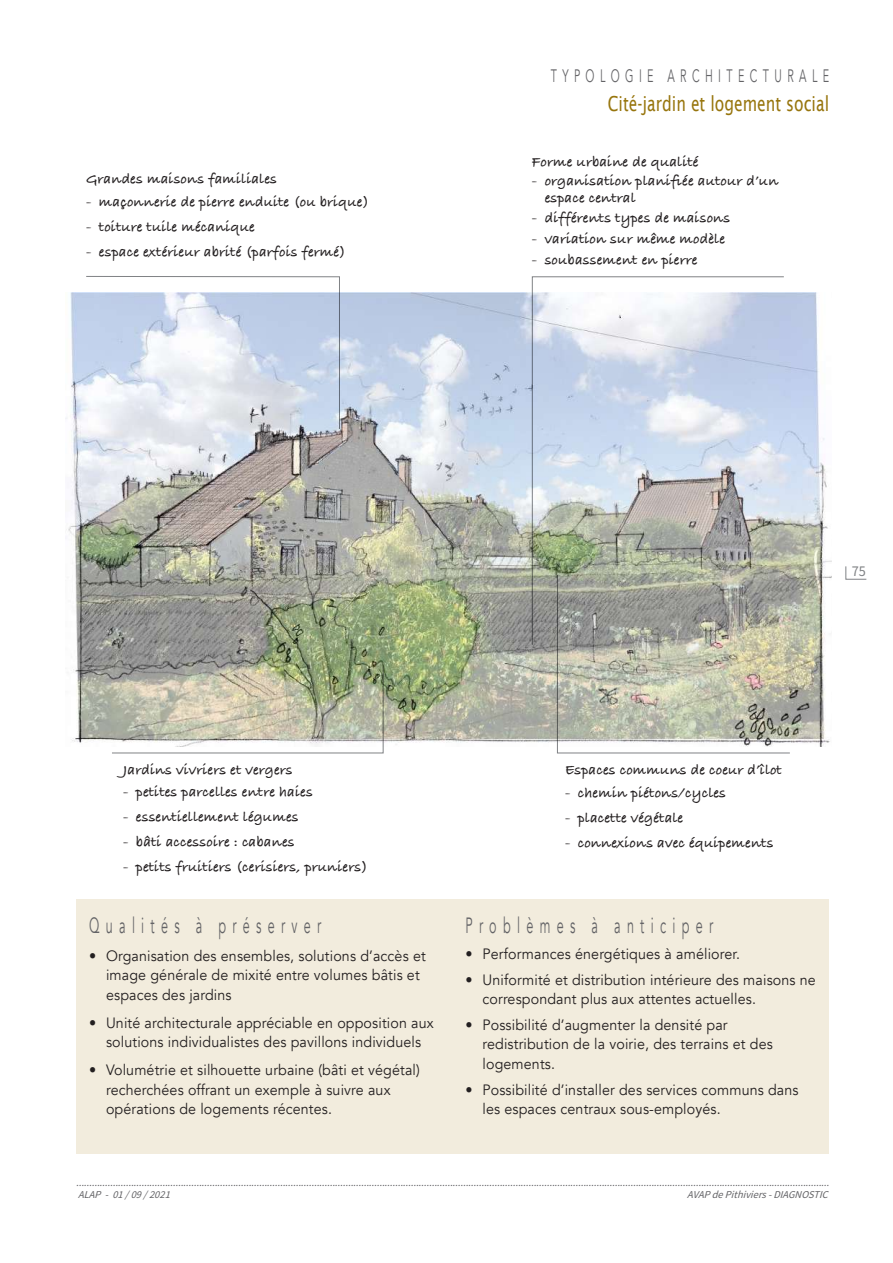
<style>
.page{position:relative;width:893px;height:1263px;background:#fff}
.page>*{position:absolute;margin:0;border:0;box-sizing:border-box;transform-origin:0 0}
.t1{font:22.05px "Avenir";letter-spacing:.5em;color:#636366;scale:.57 1}
.t2{font:20.7px "Lucida Sans";color:#97750d;scale:.75 1}
.t3{font:18px "Avenir";letter-spacing:.5em;color:#636366;scale:.6 1}
.t4{font:15px/19.5px "Avenir";letter-spacing:.01em;color:#231f20;scale:.95 1}
.t5{font:700 15px/16.5px "Bradley Hand ITCTT";letter-spacing:.01em;color:#231f20}
.t6{font:15px "Source Sans Pro";color:#808285;scale:.95 1}
.t7{font:italic 10.5px/12.6px "Source Sans Pro";color:#636366}
</style>
<div class="page">
<svg style="left:845px;top:566px;width:22px;height:14px"></svg>
<img style="left:65px;top:293px;width:767px;height:453px">
<div style="left:76px;top:899px;width:753px;height:254px;background:#f2ecdd"></div>
<svg style="left:85px;top:276px;width:255px;height:154px"></svg>
<svg style="left:532px;top:276px;width:253px;height:370px;background:#c8d0d7"></svg>
<svg style="left:111px;top:666px;width:273px;height:88px;background:#c2c2ae"></svg>
<svg style="left:557px;top:574px;width:234px;height:180px;background:#b4b5a7"></svg>
<p class="t5" style="left:86px;top:170px;width:192px">Grandes maisons familiales</p>
<p class="t5" style="left:86px;top:193px;width:284px">- maçonnerie de pierre enduite (ou brique)</p>
<p class="t5" style="left:86px;top:218px;width:170px">- toiture tuile mécanique</p>
<p class="t5" style="left:86px;top:243px;width:261px">- espace extérieur abrité (parfois fermé)</p>
<p class="t3" style="left:551px;top:65px;width:465px">TYPOLOGIE ARCHITECTURALE</p>
<h2 class="t2" style="left:608px;top:92px;width:297px">Cité-jardin et logement social</h2>
<p class="t5" style="left:532px;top:153px;width:168px">Forme urbaine de qualité</p>
<p class="t5" style="left:545px;top:172px;width:235px;text-indent:-13px">- organisation planifiée autour d’un espace central</p>
<p class="t5" style="left:532px;top:209px;width:200px">- différents types de maisons</p>
<p class="t5" style="left:532px;top:230px;width:195px">- variation sur même modèle</p>
<p class="t5" style="left:532px;top:251px;width:167px">- soubassement en pierre</p>
<p class="t6" style="left:852px;top:562px;width:16px">75</p>
<p class="t5" style="left:123px;top:760px;width:171px">Jardins vivriers et vergers</p>
<p class="t5" style="left:123px;top:783px;width:191px">- petites parcelles entre haies</p>
<p class="t5" style="left:123px;top:808px;width:177px">- essentiellement légumes</p>
<p class="t5" style="left:123px;top:833px;width:173px">- bâti accessoire : cabanes</p>
<p class="t5" style="left:123px;top:858px;width:246px">- petits fruitiers (cerisiers, pruniers)</p>
<h1 class="t1" style="left:89px;top:912px;width:409px">Qualités à préserver</h1>
<p class="t4" style="left:106px;top:946px;width:338px;text-indent:-17px">• Organisation des ensembles, solutions d’accès et image générale de mixité entre volumes bâtis et espaces des jardins</p>
<p class="t4" style="left:89px;top:1013px;width:364px;text-align:center">• Unité architecturale appréciable en opposition aux solutions individualistes des pavillons individuels</p>
<p class="t4" style="left:106px;top:1061px;width:332px;text-indent:-17px">• Volumétrie et silhouette urbaine (bâti et végétal) recherchées offrant un exemple à suivre aux opérations de logements récentes.</p>
<p class="t5" style="left:565px;top:761px;width:218px">Espaces communs de coeur d’îlot</p>
<p class="t5" style="left:565px;top:784px;width:163px">- chemin piétons/cycles</p>
<p class="t5" style="left:565px;top:809px;width:120px">- placette végétale</p>
<p class="t5" style="left:565px;top:834px;width:210px">- connexions avec équipements</p>
<h1 class="t1" style="left:465px;top:912px;width:436px">Problèmes à anticiper</h1>
<p class="t4" style="left:465px;top:944px;width:291px">• Performances énergétiques à améliorer.</p>
<p class="t4" style="left:482px;top:970px;width:352px;text-indent:-17px">• Uniformité et distribution intérieure des maisons ne correspondant plus aux attentes actuelles.</p>
<p class="t4" style="left:482px;top:1015px;width:307px;text-indent:-17px">• Possibilité d’augmenter la densité par redistribution de la voirie, des terrains et des logements.</p>
<p class="t4" style="left:482px;top:1080px;width:334px;text-indent:-17px">• Possibilité d’installer des services communs dans les espaces centraux sous-employés.</p>
<p class="t7" style="left:76px;top:1176px;width:758px">................................................................................................................................................................................................................................................................................................<br>ALAP - 01/09/2021</p>
<p class="t7" style="left:687px;top:1189px;width:146px">AVAPdePithiviers-DIAGNOSTIC</p>
</div>
